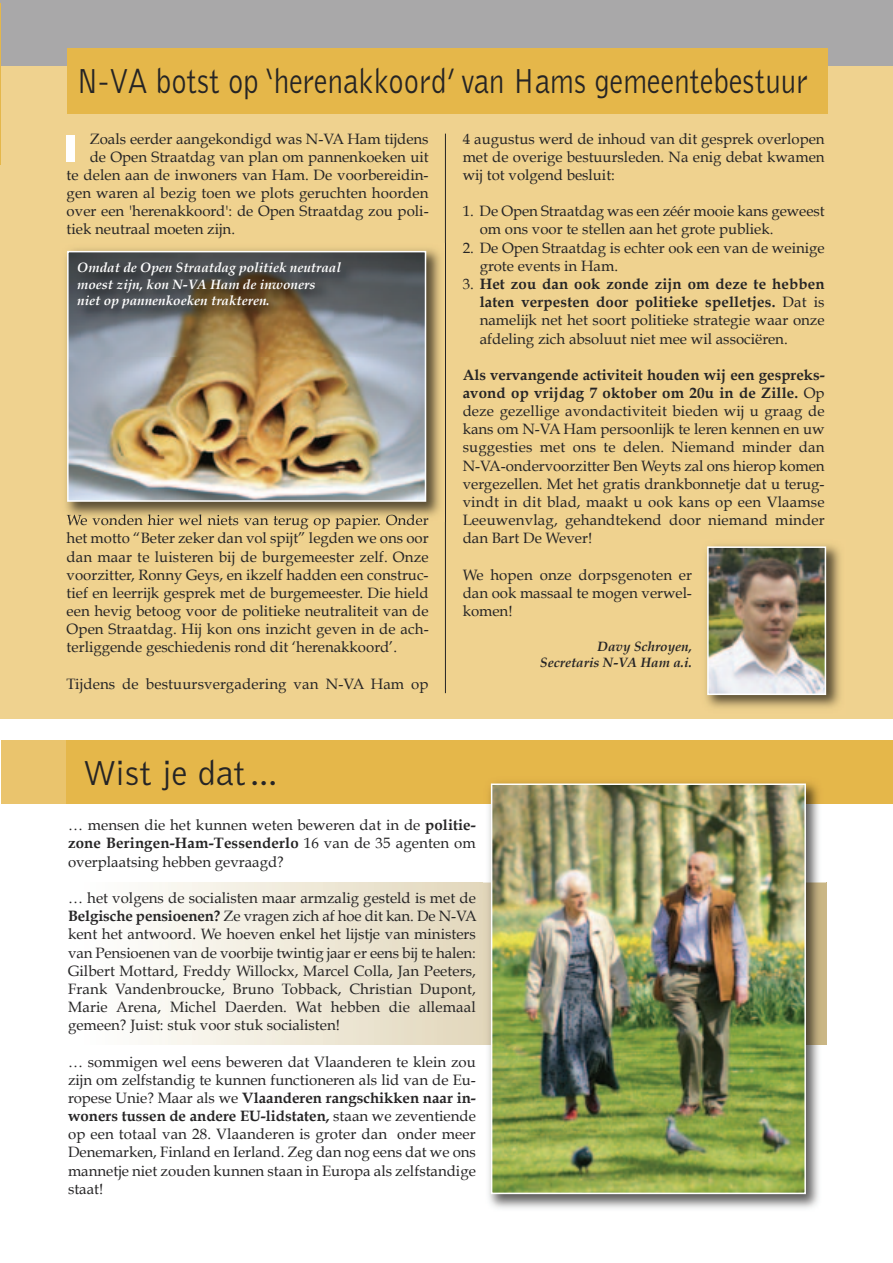
<style>
.page{position:relative;width:893px;height:1263px;background:#fff}
.page>*{position:absolute;margin:0;border:0;box-sizing:border-box;transform-origin:0 0}
.t1{font:300 36px "Bell Gothic Std";color:#252425;scale:.85 1}
.t2{font:300 36px "Bell Gothic Std";color:#252425}
.t3{font:15px/18.1px "Book Antiqua";color:#252425;text-align:justify}
.t4{font:italic 700 13.5px/16.4px "Book Antiqua";color:#fff}
.t5{font:italic 700 13.5px/16.4px "Book Antiqua";color:#252425;text-align:right}
.s1{font-weight:700}
</style>
<div class="page">
<svg style="left:147px;top:882px;width:337px;height:163px;background:#eee8d7"></svg>
<div style="left:0;top:0;width:893px;height:67px;background:#a9a8a9"></div>
<div style="left:0;top:67px;width:893px;height:652px;background:#efd28f"></div>
<hr style="left:0;top:3px;width:1px;height:161px;background:#e5b74a">
<div style="left:67px;top:49px;width:760px;height:65px;background:#e5b74a"></div>
<div style="left:1px;top:740px;width:163px;height:63px;background:#eac46d"></div>
<div style="left:67px;top:740px;width:826px;height:63px;background:#e5b74a"></div>
<hr style="left:445px;top:134px;width:1px;height:559px;background:#252425">
<div style="left:66px;top:136px;width:9px;height:26px;background:#fff"></div>
<img style="left:65px;top:248px;width:376px;height:273px">
<img style="left:67px;top:515px;width:56px;height:6px">
<img style="left:70px;top:254px;width:353px;height:245px">
<div style="left:67px;top:251px;width:359px;height:251px;border:2px solid #fff"></div>
<img style="left:705px;top:544px;width:136px;height:164px">
<img style="left:710px;top:549px;width:113px;height:143px">
<div style="left:707px;top:546px;width:119px;height:149px;border:2px solid #fff"></div>
<img style="left:484px;top:782px;width:342px;height:427px">
<img style="left:494px;top:786px;width:309px;height:405px">
<div style="left:491px;top:783px;width:315px;height:411px;border:2px solid #fff"></div>
<img style="left:69px;top:255px;width:314px;height:102px">
<h1 class="t1" style="left:76px;top:67px;width:862px">N-VA botst op ‘herenakkoord’ van Hams gemeentebestuur</h1>
<p class="t3" style="left:90px;top:130px;width:340px">Zoals eerder aangekondigd was N-VA Ham tijdens</p>
<p class="t3" style="left:90px;top:148px;width:340px">de Open Straatdag van plan om pannenkoeken uit</p>
<p class="t3" style="left:67px;top:166px;width:363px">te delen aan de inwoners van Ham. De voorbereidin-</p>
<p class="t3" style="left:67px;top:184px;width:363px">gen waren al bezig toen we plots geruchten hoorden</p>
<p class="t3" style="left:67px;top:202px;width:363px">over een 'herenakkoord': de Open Straatdag zou poli-</p>
<p class="t3" style="left:67px;top:221px;width:170px">tiek neutraal moeten zijn.</p>
<p class="t3" style="left:463px;top:130px;width:363px">4 augustus werd de inhoud van dit gesprek overlopen met de overige bestuursleden. Na enig debat kwamen wij tot volgend besluit:</p>
<p class="t3" style="left:480px;top:202px;width:346px;text-indent:-17px">1. De Open Straatdag was een zéér mooie kans geweest om ons voor te stellen aan het grote publiek.</p>
<p class="t3" style="left:480px;top:239px;width:346px;text-indent:-17px">2. De Open Straatdag is echter ook een van de weinige grote events in Ham.</p>
<p class="t3" style="left:480px;top:275px;width:346px;text-indent:-17px">3. <span class="s1">Het zou dan ook zonde zijn om deze te hebben laten verpesten door politieke spelletjes.</span> Dat is namelijk net het soort politieke strategie waar onze afdeling zich absoluut niet mee wil associëren.</p>
<p class="t3" style="left:463px;top:366px;width:363px"><span class="s1">Als vervangende activiteit houden wij een gespreks&shy;avond op vrijdag 7 oktober om 20u in de Zille.</span> Op deze gezellige avondactiviteit bieden wij u graag de kans om N-VA Ham persoonlijk te leren kennen en uw suggesties met ons te delen. Niemand minder dan N-VA-ondervoorzitter Ben Weyts zal ons hierop komen vergezellen. Met het gratis drankbonnetje dat u terug&shy;vindt in dit blad, maakt u ook kans op een Vlaamse Leeuwenvlag, gehandtekend door niemand minder dan Bart De Wever!</p>
<p class="t3" style="left:463px;top:566px;width:231px">We hopen onze dorpsgenoten er dan ook massaal te mogen verwel&shy;komen!</p>
<p class="t5" style="left:540px;top:639px;width:153px">Davy Schroyen,<br>Secretaris N-VA Ham a.i.</p>
<p class="t4" style="left:77px;top:260px;width:265px">Omdat de Open Straatdag politiek neutraal moest zijn, kon N-VA Ham de inwoners niet op pannenkoeken trakteren.</p>
<p class="t3" style="left:67px;top:511px;width:363px">We vonden hier wel niets van terug op papier. Onder het motto “Beter zeker dan vol spijt” legden we ons oor dan maar te luisteren bij de burgemeester zelf. Onze voorzitter, Ronny Geys, en ikzelf hadden een construc&shy;tief en leerrijk gesprek met de burgemeester. Die hield een hevig betoog voor de politieke neutraliteit van de Open Straatdag. Hij kon ons inzicht geven in de ach&shy;terliggende geschiedenis rond dit ‘herenakkoord’.</p>
<p class="t3" style="left:67px;top:675px;width:363px">Tijdens de bestuursvergadering van N-VA Ham op</p>
<h1 class="t2" style="left:83px;top:759px;width:201px">Wist je dat…</h1>
<p class="t3" style="left:68px;top:816px;width:409px">… mensen die het kunnen weten beweren dat in de <span class="s1">politie&shy;zone Beringen-Ham-Tessenderlo</span> 16 van de 35 agenten om overplaatsing hebben gevraagd?</p>
<p class="t3" style="left:68px;top:889px;width:410px">… het volgens de socialisten maar armzalig gesteld is met de <span class="s1">Belgische pensioenen?</span> Ze vragen zich af hoe dit kan. De N-VA kent het antwoord. We hoeven enkel het lijstje van ministers van Pensioenen van de voorbije twintig jaar er eens bij te halen:<br>Gilbert Mottard, Freddy Willockx, Marcel Colla, Jan Peeters, Frank Vandenbroucke, Bruno Tobback, Christian Dupont, Marie Arena, Michel Daerden. Wat hebben die allemaal gemeen? Juist: stuk voor stuk socialisten!</p>
<p class="t3" style="left:68px;top:1052px;width:409px">… sommigen wel eens beweren dat Vlaanderen te klein zou zijn om zelfstandig te kunnen functioneren als lid van de Eu&shy;ropese Unie? Maar als we <span class="s1">Vlaanderen rangschikken naar in&shy;woners tussen de andere EU-lidstaten,</span> staan we zeventiende op een totaal van 28. Vlaanderen is groter dan onder meer Denemarken, Finland en Ierland. Zeg dan nog eens dat we ons mannetje niet zouden kunnen staan in Europa als zelfstandige staat!</p>
</div>
